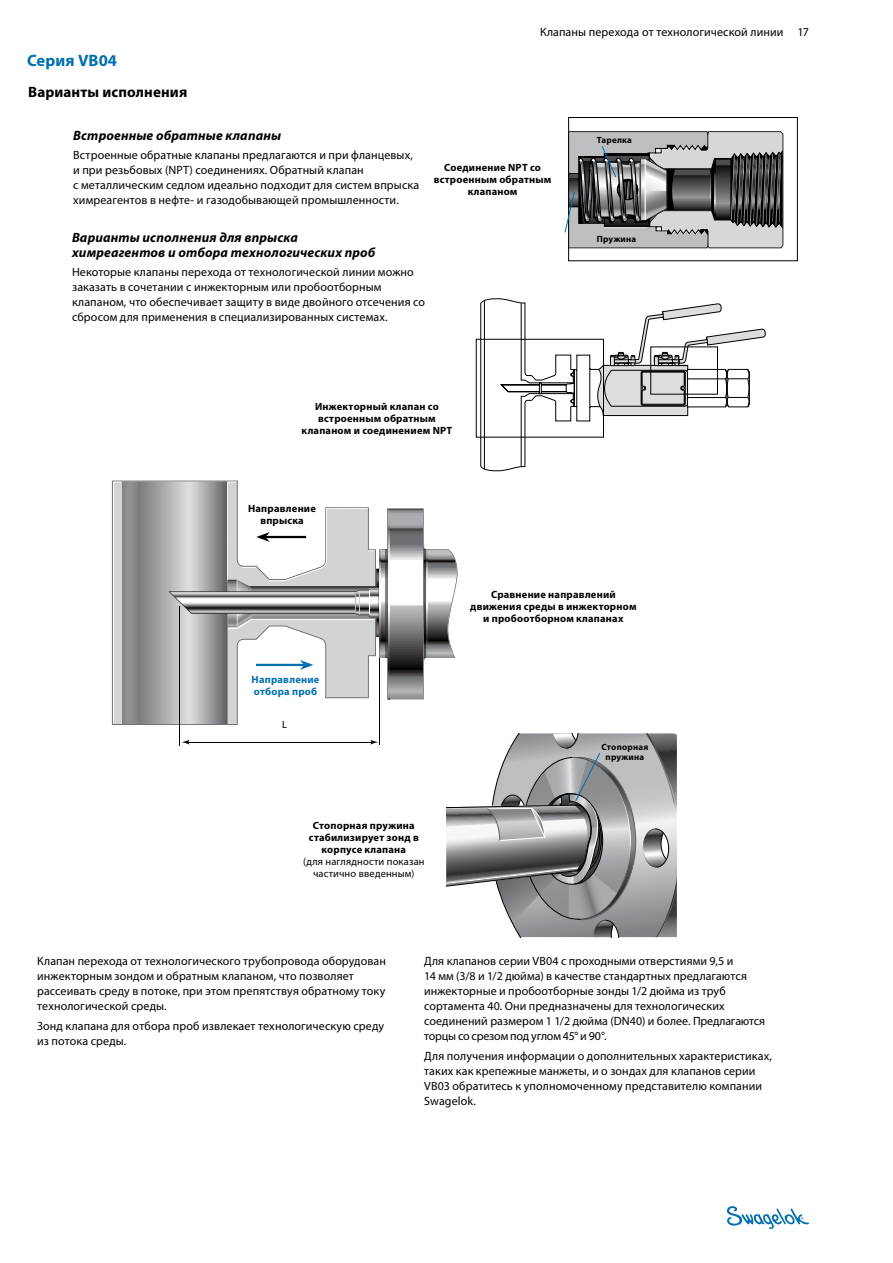
<style>
.page{position:relative;width:893px;height:1263px;background:#fff}
.page>*{position:absolute;margin:0;border:0;box-sizing:border-box;transform-origin:0 0}
.section_hd{font:700 16.5px "Myriad Pro";letter-spacing:.005em;color:#0070af}
.subhd{font:700 15px "Myriad Pro";letter-spacing:.01em;color:#000}
.subhd2{font:italic 700 13.5px/15px "Myriad Pro";letter-spacing:.01em;color:#000}
.BC{font:12px/15px "Myriad Pro";letter-spacing:.01em;color:#000}
.image_title{font:700 10.5px/12px "Myriad Pro";letter-spacing:.02em;color:#000;text-align:center}
.image_title-2{font:700 10.5px/12px "Myriad Pro";letter-spacing:.02em;color:#0070af}
.callouts{font:10.5px "Myriad Pro";color:#000}
.image_title-3{font:700 9px/10.5px "Myriad Pro";letter-spacing:.025em;color:#000;text-align:center}
.callouts-2{font:700 9px "Myriad Pro";letter-spacing:.025em;color:#000}
.s1{font-weight:400}
</style>
<div class="page">
<svg style="left:480px;top:298px;width:286px;height:173px"></svg>
<div style="left:476px;top:339px;width:128px;height:98px;border:1px solid #000"></div>
<svg style="left:112px;top:481px;width:257px;height:244px"></svg>
<svg style="left:122px;top:482px;width:106px;height:242px;background:#96989a"></svg>
<svg style="left:113px;top:482px;width:8px;height:242px;background:#d6d8d8"></svg>
<hr style="left:227px;top:482px;width:1px;height:98px;background:#fff">
<hr style="left:379px;top:658px;width:1px;height:87px;background:#000">
<hr style="left:179px;top:606px;width:1px;height:139px;background:#000">
<hr style="left:187px;top:742px;width:186px;height:1px;background:#000">
<svg style="left:182px;top:740px;width:8px;height:4px"></svg>
<svg style="left:370px;top:740px;width:8px;height:4px"></svg>
<svg style="left:446px;top:733px;width:231px;height:204px"></svg>
<svg style="left:168px;top:508px;width:289px;height:192px"></svg>
<div style="left:568px;top:117px;width:230px;height:144px;border:1px solid #000"></div>
<div style="left:650px;top:346px;width:68px;height:48px;border:1px solid #000"></div>
<svg style="left:564px;top:131px;width:219px;height:117px;background:#898a8c"></svg>
<div style="left:278px;top:717px;width:13px;height:14px;background:#fff"></div>
<svg style="left:727px;top:1206px;width:82px;height:23px"></svg>
<p class="section_hd" style="left:27px;top:50px;width:92px">Серия VB04</p>
<p class="subhd" style="left:28px;top:82px;width:161px">Варианты исполнения</p>
<p class="BC" style="left:540px;top:24px;width:270px">Клапаны перехода от технологической линии 17</p>
<p class="subhd2" style="left:73px;top:127px;width:209px">Встроенные обратные клапаны</p>
<p class="BC" style="left:73px;top:148px;width:347px">Встроенные обратные клапаны предлагаются и при фланцевых, и при резьбовых (NPT) соединениях. Обратный клапан<br>с металлическим седлом идеально подходит для систем впрыска химреагентов в нефте- и газодобывающей промышленности.</p>
<p class="image_title" style="left:434px;top:161px;width:119px">Соединение NPT со встроенным обратным клапаном</p>
<p class="subhd2" style="left:72px;top:229px;width:305px">Варианты исполнения для впрыска химреагентов и отбора технологических проб</p>
<p class="BC" style="left:72px;top:264px;width:355px">Некоторые клапаны перехода от технологической линии можно заказать в сочетании с инжекторным или пробоотборным клапаном, что обеспечивает защиту в виде двойного отсечения со сбросом для применения в специализированных системах.</p>
<p class="callouts-2" style="left:597px;top:135px;width:37px">Тарелка</p>
<p class="callouts-2" style="left:597px;top:234px;width:41px">Пружина</p>
<p class="image_title" style="left:302px;top:400px;width:152px">Инжекторный клапан со встроенным обратным клапаном и соединением NPT</p>
<p class="image_title" style="left:248px;top:502px;width:69px">Направление впрыска</p>
<p class="image_title-2" style="left:252px;top:673px;width:69px">Направление отбора проб</p>
<p class="callouts" style="left:282px;top:718px;width:6px">L</p>
<p class="image_title" style="left:303px;top:819px;width:123px">Стопорная пружина стабилизирует зонд в корпусе клапана<br><span class="s1">(для наглядности показан частично введенным)</span></p>
<p class="image_title" style="left:470px;top:588px;width:168px">Сравнение направлений движения среды в инжекторном и пробоотборном клапанах</p>
<p class="image_title-3" style="left:601px;top:741px;width:49px">Стопорная пружина</p>
<p class="BC" style="left:37px;top:953px;width:350px">Клапан перехода от технологического трубопровода оборудован инжекторным зондом и обратным клапаном, что позволяет рассеивать среду в потоке, при этом препятствуя обратному току технологической среды.</p>
<p class="BC" style="left:37px;top:1018px;width:349px">Зонд клапана для отбора проб извлекает технологическую среду из потока среды.</p>
<p class="BC" style="left:424px;top:953px;width:342px">Для клапанов серии VB04 с проходными отверстиями 9,5 и<br>14 мм (3/8 и 1/2 дюйма) в качестве стандартных предлагаются инжекторные и пробоотборные зонды 1/2 дюйма из труб сортамента 40. Они предназначены для технологических соединений размером 1 1/2 дюйма (DN40) и более. Предлагаются торцы со срезом под углом 45° и 90°.</p>
<p class="BC" style="left:424px;top:1048px;width:349px">Для получения информации о дополнительных характеристиках, таких как крепежные манжеты, и о зондах для клапанов серии VB03 обратитесь к уполномоченному представителю компании Swagelok.</p>
</div>
